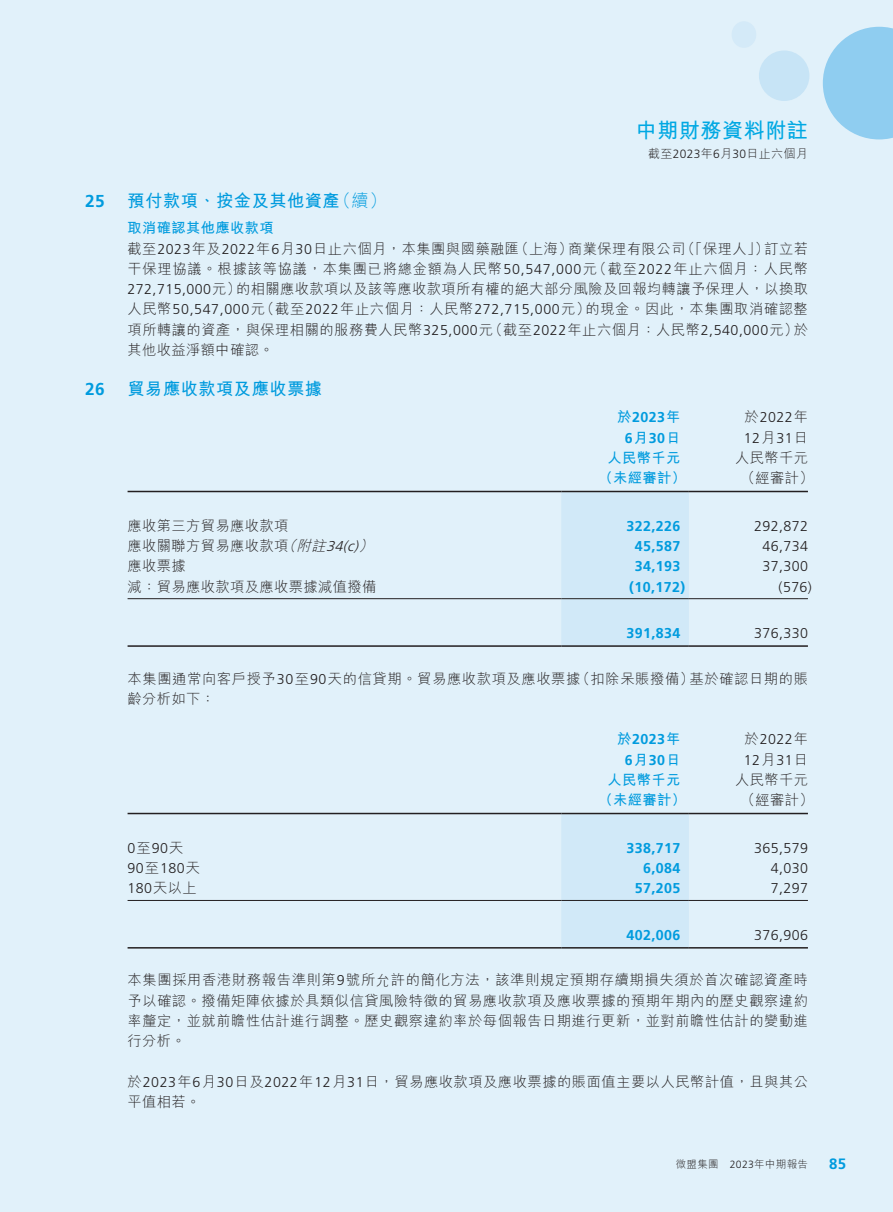
<style>
.page{position:relative;width:893px;height:1212px;background:#e1f1fa}
.page>*{position:absolute;margin:0;border:0;box-sizing:border-box;transform-origin:0 0}
.t1{font:700 21px "M Hei HK";letter-spacing:.03em;color:#00a8e3}
.t2{font:700 17.25px "M Hei HK";letter-spacing:.03em;color:#009bde}
.t3{font:700 17.25px "Frutiger LT Std";color:#009bde}
.t4{font:700 15px "Frutiger LT Std";color:#009bde}
.t5{font:300 14.25px/20.2px "M Hei HK";letter-spacing:.035em;color:#231f20}
.t6{font:300 14.25px/20.2px "Frutiger LT Std";letter-spacing:.03em;color:#231f20}
.t7{font:700 14.25px/20.2px "Frutiger LT Std";letter-spacing:.03em;color:#009bde;text-align:center}
.t8{font:700 14.25px "M Hei HK";letter-spacing:.03em;color:#009bde}
.t9{font:300 12px "M Hei HK";letter-spacing:.03em;color:#231f20}
.t10{font:300 10.5px "M Hei HK";letter-spacing:.03em;color:#231f20}
.s1{font-family:"Frutiger LT Std"}
.s2{font-weight:300}
.s3{font-weight:700;color:#009bde}
.s4{font-family:"M Hei HK"}
.s5{font-style:italic}
.s6{font-family:"Frutiger LT Std";font-style:italic}
</style>
<div class="page">
<svg style="left:823px;top:27px;width:70px;height:112px"></svg>
<div style="left:759px;top:50px;width:50px;height:51px;background:#c7e4f6;border-radius:50%"></div>
<div style="left:732px;top:21px;width:24px;height:27px;background:#d4eaf8;border-radius:50%"></div>
<div style="left:561px;top:492px;width:128px;height:153px;background:#d1e9f8"></div>
<hr style="left:128px;top:491px;width:433px;height:1px;background:#231f20">
<hr style="left:561px;top:491px;width:128px;height:1px;background:#231f20">
<hr style="left:689px;top:491px;width:119px;height:1px;background:#231f20">
<hr style="left:128px;top:598px;width:433px;height:1px;background:#231f20">
<hr style="left:561px;top:598px;width:128px;height:1px;background:#231f20">
<hr style="left:689px;top:598px;width:119px;height:1px;background:#231f20">
<hr style="left:128px;top:645px;width:433px;height:2px;background:#231f20">
<hr style="left:561px;top:645px;width:128px;height:2px;background:#231f20">
<hr style="left:689px;top:645px;width:119px;height:2px;background:#231f20">
<div style="left:561px;top:814px;width:128px;height:133px;background:#d1e9f8"></div>
<hr style="left:128px;top:813px;width:433px;height:1px;background:#231f20">
<hr style="left:561px;top:813px;width:128px;height:1px;background:#231f20">
<hr style="left:689px;top:813px;width:119px;height:1px;background:#231f20">
<hr style="left:128px;top:900px;width:433px;height:1px;background:#231f20">
<hr style="left:561px;top:900px;width:128px;height:1px;background:#231f20">
<hr style="left:689px;top:900px;width:119px;height:1px;background:#231f20">
<hr style="left:128px;top:947px;width:433px;height:1px;background:#231f20">
<hr style="left:561px;top:947px;width:128px;height:1px;background:#231f20">
<hr style="left:689px;top:947px;width:119px;height:1px;background:#231f20">
<h1 class="t1" style="left:636px;top:115px;width:174px">中期財務資料附註</h1>
<p class="t9" style="left:648px;top:148px;width:161px">截至<span class="s1">2023</span>年<span class="s1">6</span>月<span class="s1">30</span>日止六個月</p>
<p class="t3" style="left:85px;top:191px;width:21px">25</p>
<p class="t2" style="left:128px;top:188px;width:261px">預付款項、按金及其他資產<span class="s2">（續）</span></p>
<p class="t5" style="left:128px;top:218px;width:682px"><span class="s3">取消確認其他應收款項<br></span>截至<span class="s1">2023</span>年及<span class="s1">2022</span>年<span class="s1">6</span>月<span class="s1">30</span>日止六個月，本集團與國藥融匯（上海）商業保理有限公司（「保理人」）訂立若干保理協議。根據該等協議，本集團已將總金額為人民幣<span class="s1">50,547,000</span>元（截至<span class="s1">2022</span>年止六個月：人民幣<span class="s1">272,715,000</span>元）的相關應收款項以及該等應收款項所有權的絕大部分風險及回報均轉讓予保理人，以換取人民幣<span class="s1">50,547,000</span>元（截至<span class="s1">2022</span>年止六個月：人民幣<span class="s1">272,715,000</span>元）的現金。因此，本集團取消確認整項所轉讓的資產，與保理相關的服務費人民幣<span class="s1">325,000</span>元（截至<span class="s1">2022</span>年止六個月：人民幣<span class="s1">2,540,000</span>元）於其他收益淨額中確認。</p>
<p class="t3" style="left:85px;top:379px;width:21px">26</p>
<p class="t2" style="left:128px;top:376px;width:196px">貿易應收款項及應收票據</p>
<p class="t7" style="left:617px;top:407px;width:65px"><span class="s4">於</span>2023<span class="s4">年<br></span>6<span class="s4">月</span>30<span class="s4">日</span></p>
<p class="t6" style="left:744px;top:408px;width:66px"><span class="s4">於</span>2022<span class="s4">年<br></span>12<span class="s4">月</span>31<span class="s4">日</span></p>
<p class="t8" style="left:608px;top:447px;width:74px">人民幣千元</p>
<p class="t5" style="left:735px;top:447px;width:74px">人民幣千元</p>
<p class="t8" style="left:599px;top:468px;width:89px">（未經審計）</p>
<p class="t5" style="left:741px;top:468px;width:74px">（經審計）</p>
<p class="t5" style="left:128px;top:515px;width:162px">應收第三方貿易應收款項</p>
<p class="t7" style="left:626px;top:516px;width:55px">322,226</p>
<p class="t6" style="left:754px;top:516px;width:55px">292,872</p>
<p class="t5" style="left:128px;top:536px;width:250px">應收關聯方貿易應收款項<span class="s5">（附註</span><span class="s6">34(c)</span><span class="s5">）</span></p>
<p class="t7" style="left:635px;top:536px;width:47px">45,587</p>
<p class="t6" style="left:762px;top:536px;width:47px">46,734</p>
<p class="t5" style="left:128px;top:556px;width:60px">應收票據</p>
<p class="t7" style="left:635px;top:556px;width:47px">34,193</p>
<p class="t6" style="left:762px;top:557px;width:47px">37,300</p>
<p class="t5" style="left:128px;top:576px;width:250px">減：貿易應收款項及應收票據減值撥備</p>
<p class="t7" style="left:629px;top:577px;width:57px">(10,172)</p>
<p class="t6" style="left:779px;top:577px;width:35px">(576)</p>
<p class="t7" style="left:626px;top:623px;width:55px">391,834</p>
<p class="t6" style="left:754px;top:623px;width:55px">376,330</p>
<p class="t5" style="left:128px;top:668px;width:682px">本集團通常向客戶授予<span class="s1">30</span>至<span class="s1">90</span>天的信貸期。貿易應收款項及應收票據（扣除呆賬撥備）基於確認日期的賬齡分析如下：</p>
<p class="t7" style="left:617px;top:729px;width:65px"><span class="s4">於</span>2023<span class="s4">年<br></span>6<span class="s4">月</span>30<span class="s4">日</span></p>
<p class="t6" style="left:744px;top:730px;width:66px"><span class="s4">於</span>2022<span class="s4">年<br></span>12<span class="s4">月</span>31<span class="s4">日</span></p>
<p class="t8" style="left:608px;top:769px;width:74px">人民幣千元</p>
<p class="t5" style="left:735px;top:769px;width:74px">人民幣千元</p>
<p class="t8" style="left:599px;top:790px;width:89px">（未經審計）</p>
<p class="t5" style="left:741px;top:790px;width:74px">（經審計）</p>
<p class="t6" style="left:128px;top:838px;width:57px">0<span class="s4">至</span>90<span class="s4">天</span></p>
<p class="t7" style="left:626px;top:838px;width:55px">338,717</p>
<p class="t6" style="left:754px;top:838px;width:55px">365,579</p>
<p class="t6" style="left:128px;top:858px;width:74px">90<span class="s4">至</span>180<span class="s4">天</span></p>
<p class="t7" style="left:643px;top:858px;width:39px">6,084</p>
<p class="t6" style="left:771px;top:858px;width:39px">4,030</p>
<p class="t6" style="left:128px;top:879px;width:71px">180<span class="s4">天以上</span></p>
<p class="t7" style="left:635px;top:878px;width:47px">57,205</p>
<p class="t6" style="left:771px;top:879px;width:39px">7,297</p>
<p class="t7" style="left:626px;top:924px;width:55px">402,006</p>
<p class="t6" style="left:754px;top:925px;width:55px">376,906</p>
<p class="t5" style="left:128px;top:970px;width:682px;text-align:justify">本集團採用香港財務報告準則第<span class="s1">9</span>號所允許的簡化方法，該準則規定預期存續期損失須於首次確認資產時予以確認。撥備矩陣依據於具類似信貸風險特徵的貿易應收款項及應收票據的預期年期內的歷史觀察違約率釐定，並就前瞻性估計進行調整。歷史觀察違約率於每個報告日期進行更新，並對前瞻性估計的變動進行分析。</p>
<p class="t5" style="left:128px;top:1071px;width:682px">於<span class="s1">2023</span>年<span class="s1">6</span>月<span class="s1">30</span>日及<span class="s1">2022</span>年<span class="s1">12</span>月<span class="s1">31</span>日，貿易應收款項及應收票據的賬面值主要以人民幣計值，且與其公平值相若。</p>
<p class="t10" style="left:676px;top:1159px;width:134px">微盟集團 <span class="s1">2023</span>年中期報告</p>
<p class="t4" style="left:829px;top:1154px;width:19px">85</p>
</div>
